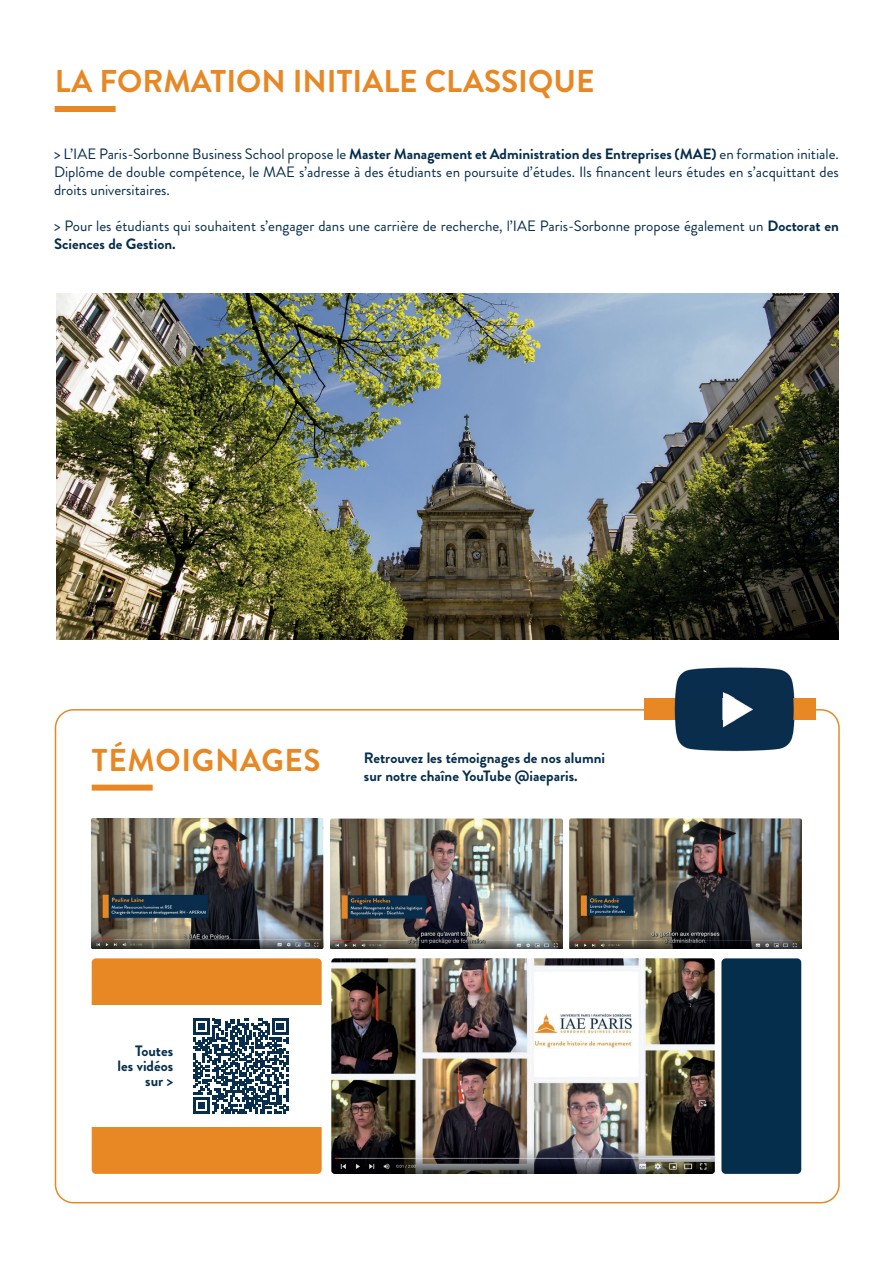
<style>
.page{position:relative;width:893px;height:1263px;background:#fff}
.page>*{position:absolute;margin:0;border:0;box-sizing:border-box;transform-origin:0 0}
.t1{font:700 31.5px "Brandon Grotesque";color:#e78825}
.t2{font:700 31.5px "Brandon Grotesque";letter-spacing:.02em;color:#e78825}
.t3{font:15px/18px "Brandon Grotesque";color:#052d4c;text-align:justify}
.t4{font:700 15px/15px "Brandon Grotesque";color:#052d4c}
.s1{font-weight:700}
</style>
<div class="page">
<svg style="left:55px;top:709px;width:785px;height:494px"></svg>
<div style="left:92px;top:958px;width:230px;height:216px;background:#e78825;border-radius:4px"></div>
<div style="left:81px;top:1005px;width:249px;height:122px;background:#fff"></div>
<div style="left:55px;top:106px;width:61px;height:6px;background:#e78825"></div>
<img style="left:56px;top:293px;width:783px;height:346px">
<div style="left:92px;top:785px;width:61px;height:6px;background:#e78825"></div>
<img style="left:92px;top:818px;width:232px;height:130px">
<img style="left:330px;top:818px;width:233px;height:130px">
<img style="left:569px;top:818px;width:232px;height:130px">
<img style="left:331px;top:958px;width:383px;height:216px">
<div style="left:721px;top:958px;width:80px;height:216px;background:#052d4c;border-radius:4px"></div>
<svg style="left:193px;top:1019px;width:95px;height:94px"></svg>
<div style="left:644px;top:698px;width:171px;height:22px;background:#e78825"></div>
<img style="left:672px;top:667px;width:123px;height:108px">
<img style="left:672px;top:698px;width:123px;height:22px">
<h1 class="t1" style="left:55px;top:59px;width:541px">LA FORMATION INITIALE CLASSIQUE</h1>
<p class="t3" style="left:54px;top:145px;width:786px">&gt; L’IAE Paris-Sorbonne Business School propose le <span class="s1">Master Management et Administration des Entreprises (MAE)</span> en formation initiale.<br>Diplôme de double compétence, le MAE s’adresse à des étudiants en poursuite d’études. Ils financent leurs études en s’acquittant des droits universitaires.</p>
<p class="t3" style="left:54px;top:217px;width:786px">&gt; Pour les étudiants qui souhaitent s’engager dans une carrière de recherche, l’IAE Paris-Sorbonne propose également un <span class="s1">Doctorat en<br>Sciences de Gestion.</span></p>
<h1 class="t2" style="left:92px;top:738px;width:230px">TÉMOIGNAGES</h1>
<p class="t4" style="left:364px;top:749px;width:243px;line-height:18px">Retrouvez les témoignages de nos alumni sur notre chaîne YouTube @iaeparis.</p>
<p class="t4" style="left:118px;top:1043px;width:57px;text-align:right">Toutes les vidéos sur &gt;</p>
</div>
